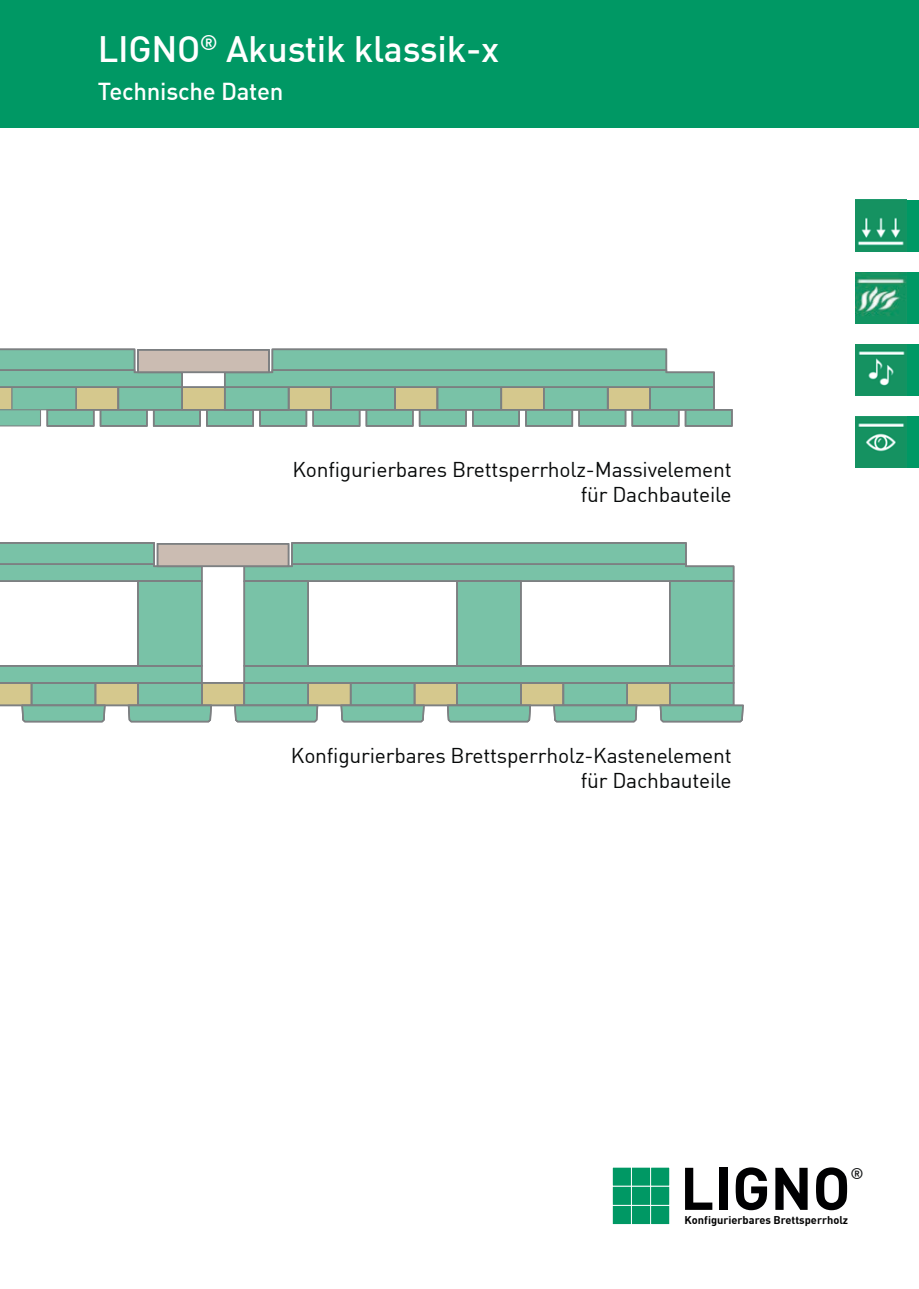
<style>
.page{position:relative;width:919px;height:1289px;background:#fff}
.page>*{position:absolute;margin:0;border:0;box-sizing:border-box;transform-origin:0 0}
.t1{font:700 59.1px "DIN";color:#000001}
.t2{font:500 36px "DIN";letter-spacing:-.01em;color:#fff}
.t3{font:500 24px "DIN";letter-spacing:-.01em;color:#fff}
.t4{font:21px/25.2px "DIN";letter-spacing:-.01em;color:#070909;text-align:right}
.t5{font:500 15.3px "DIN";color:#111314}
.t6{font:700 10.95px "DIN";color:#000001}
</style>
<div class="page">
<div style="left:855px;top:200px;width:63px;height:51px;background:#009864"></div>
<div style="left:855px;top:272px;width:63px;height:51px;background:#009864"></div>
<div style="left:855px;top:344px;width:63px;height:51px;background:#009864"></div>
<div style="left:855px;top:417px;width:63px;height:51px;background:#009864"></div>
<img style="left:855px;top:200px;width:51px;height:51px">
<img style="left:855px;top:344px;width:51px;height:51px">
<img style="left:855px;top:417px;width:51px;height:51px">
<img style="left:855px;top:272px;width:51px;height:51px">
<div style="left:684px;top:409px;width:48px;height:17px;background:#79c2a7"></div>
<div style="left:685px;top:409px;width:47px;height:17px;border:1px solid #7c7f81"></div>
<svg style="left:0;top:348px;width:715px;height:78px;background:#8bbba3"></svg>
<svg style="left:0;top:542px;width:744px;height:181px"></svg>
<div style="left:0;top:0;width:918px;height:128px;background:#009864"></div>
<div style="left:612px;top:1167px;width:19px;height:19px;background:#009864"></div>
<div style="left:611px;top:1166px;width:21px;height:20px;border:1px solid #fff"></div>
<div style="left:631px;top:1167px;width:19px;height:19px;background:#009864"></div>
<div style="left:631px;top:1166px;width:20px;height:20px;border:1px solid #fff"></div>
<div style="left:650px;top:1167px;width:19px;height:19px;background:#009864"></div>
<div style="left:650px;top:1166px;width:20px;height:20px;border:1px solid #fff"></div>
<div style="left:612px;top:1186px;width:19px;height:19px;background:#009864"></div>
<div style="left:611px;top:1185px;width:21px;height:20px;border:1px solid #fff"></div>
<div style="left:631px;top:1186px;width:19px;height:19px;background:#009864"></div>
<div style="left:631px;top:1185px;width:20px;height:20px;border:1px solid #fff"></div>
<div style="left:650px;top:1186px;width:19px;height:19px;background:#009864"></div>
<div style="left:650px;top:1185px;width:20px;height:20px;border:1px solid #fff"></div>
<div style="left:612px;top:1205px;width:19px;height:19px;background:#009864"></div>
<div style="left:611px;top:1204px;width:21px;height:20px;border:1px solid #fff"></div>
<div style="left:631px;top:1205px;width:19px;height:19px;background:#009864"></div>
<div style="left:631px;top:1204px;width:20px;height:20px;border:1px solid #fff"></div>
<div style="left:650px;top:1205px;width:19px;height:19px;background:#009864"></div>
<div style="left:650px;top:1204px;width:20px;height:20px;border:1px solid #fff"></div>
<h2 class="t2" style="left:98px;top:26px;width:403px">LIGNO<sup>®</sup> Akustik klassik-x</h2>
<p class="t3" style="left:98px;top:76px;width:187px">Technische Daten</p>
<p class="t4" style="left:292px;top:456px;width:441px">Konfigurierbares Brettsperrholz-Massivelement für Dachbauteile</p>
<p class="t4" style="left:291px;top:742px;width:442px">Konfigurierbares Brettsperrholz-Kastenelement für Dachbauteile</p>
<h1 class="t1" style="left:680px;top:1149px;width:172px">LIGNO</h1>
<p class="t6" style="left:684px;top:1212px;width:165px">Konfigurierbares Brettsperrholz</p>
<p class="t5" style="left:850px;top:1163px;width:15px">®</p>
</div>
